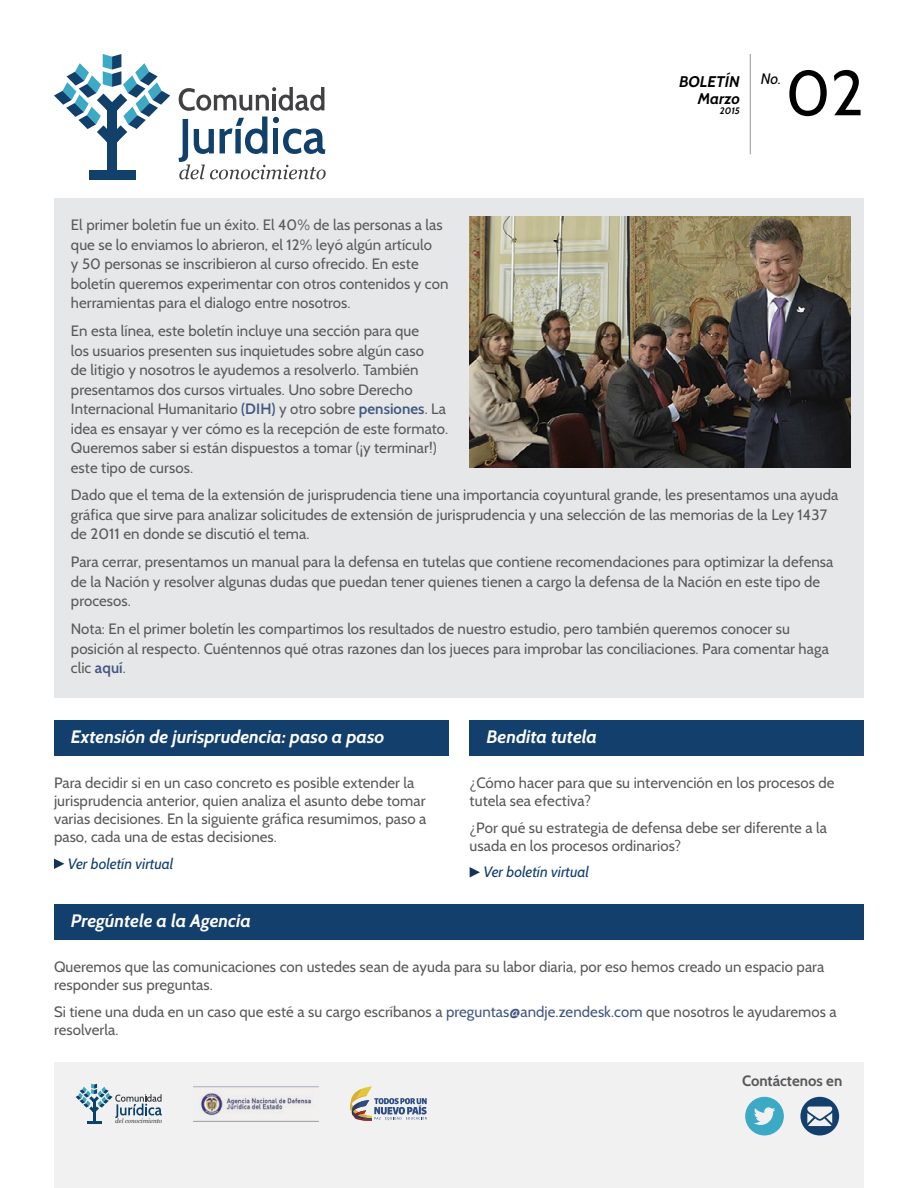
<style>
.page{position:relative;width:918px;height:1188px;background:#fff}
.page>*{position:absolute;margin:0;border:0;box-sizing:border-box;transform-origin:0 0}
.t1{font:63.45px "Cabin";color:#000}
.t2{font:italic 700 18px "Cabin";color:#fff}
.t3{font:italic 700 15.45px/16.6px "Cabin";color:#000;text-align:right}
.t4{font:italic 15.15px "Cabin";color:#000}
.t5{font:15px/19.5px "Cabin";letter-spacing:.005em;color:#58595b}
.t6{font:italic 15px "Cabin";color:#133f6d}
.t7{font:700 15px "Cabin";color:#58595b}
.t8{font:italic 700 9.45px "Cabin";color:#000}
.t9{font:italic 6.15px "Georgia";color:#393d40}
.s1{font-weight:600;color:#425780}
.s2{color:#425780}
</style>
<div class="page">
<div style="left:54px;top:1062px;width:810px;height:126px;background:#f1f1f2"></div>
<div style="left:54px;top:198px;width:810px;height:499px;background:#e6e7e8"></div>
<div style="left:54px;top:720px;width:394px;height:36px;background:#133f6d"></div>
<div style="left:470px;top:720px;width:394px;height:36px;background:#133f6d"></div>
<div style="left:54px;top:904px;width:810px;height:36px;background:#133f6d"></div>
<svg style="left:54px;top:859px;width:10px;height:10px"></svg>
<svg style="left:470px;top:867px;width:10px;height:10px"></svg>
<hr style="left:750px;top:54px;width:1px;height:100px;background:#939598">
<div style="left:89px;top:171px;width:46px;height:9px;background:#11416a"></div>
<div style="left:107px;top:103px;width:10px;height:68px;background:#11416a"></div>
<svg style="left:54px;top:54px;width:116px;height:89px"></svg>
<svg style="left:179px;top:87px;width:145px;height:24px"></svg>
<svg style="left:179px;top:117px;width:147px;height:62px"></svg>
<hr style="left:87px;top:1121px;width:15px;height:3px;background:#0b4269">
<hr style="left:93px;top:1099px;width:3px;height:22px;background:#0b4269">
<svg style="left:76px;top:1084px;width:86px;height:34px"></svg>
<img style="left:193px;top:1086px;width:126px;height:36px">
<svg style="left:350px;top:1086px;width:77px;height:35px"></svg>
<svg style="left:745px;top:1097px;width:39px;height:38px"></svg>
<svg style="left:800px;top:1097px;width:39px;height:38px"></svg>
<img style="left:470px;top:216px;width:380px;height:252px">
<p class="t5" style="left:71px;top:215px;width:379px">El primer boletín fue un éxito. El 40% de las personas a las que se lo enviamos lo abrieron, el 12% leyó algún artículo<br>y 50 personas se inscribieron al curso ofrecido. En este boletín queremos experimentar con otros contenidos y con herramientas para el dialogo entre nosotros.</p>
<p class="t5" style="left:71px;top:321px;width:379px">En esta línea, este boletín incluye una sección para que<br>los usuarios presenten sus inquietudes sobre algún caso<br>de litigio y nosotros le ayudemos a resolverlo. También presentamos dos cursos virtuales. Uno sobre Derecho Internacional Humanitario <span class="s1">(DIH)</span> y otro sobre <span class="s1">pensiones</span>. La idea es ensayar y ver cómo es la recepción de este formato.<br>Queremos saber si están dispuestos a tomar (¡y terminar!) este tipo de cursos.</p>
<p class="t3" style="left:679px;top:73px;width:62px">BOLETÍN<br>Marzo</p>
<p class="t8" style="left:720px;top:105px;width:21px">2015</p>
<p class="t4" style="left:761px;top:70px;width:22px">No.</p>
<h1 class="t1" style="left:785px;top:54px;width:80px">02</h1>
<p class="t5" style="left:71px;top:485px;width:769px">Dado que el tema de la extensión de jurisprudencia tiene una importancia coyuntural grande, les presentamos una ayuda gráfica que sirve para analizar solicitudes de extensión de jurisprudencia y una selección de las memorias de la Ley 1437 de 2011 en donde se discutió el tema.</p>
<p class="t5" style="left:71px;top:552px;width:764px">Para cerrar, presentamos un manual para la defensa en tutelas que contiene recomendaciones para optimizar la defensa de la Nación y resolver algunas dudas que puedan tener quienes tienen a cargo la defensa de la Nación en este tipo de procesos.</p>
<p class="t5" style="left:71px;top:619px;width:759px">Nota: En el primer boletín les compartimos los resultados de nuestro estudio, pero también queremos conocer su posición al respecto. Cuéntennos qué otras razones dan los jueces para improbar las conciliaciones. Para comentar haga clic <span class="s1">aquí</span>.</p>
<p class="t2" style="left:71px;top:726px;width:315px">Extensión de jurisprudencia: paso a paso</p>
<p class="t2" style="left:487px;top:726px;width:112px">Bendita tutela</p>
<p class="t5" style="left:54px;top:774px;width:374px;line-height:18px">Para decidir si en un caso concreto es posible extender la jurisprudencia anterior, quien analiza el asunto debe tomar varias decisiones. En la siguiente gráfica resumimos, paso a paso, cada una de estas decisiones.</p>
<p class="t6" style="left:68px;top:855px;width:107px">Ver boletín virtual</p>
<p class="t2" style="left:71px;top:910px;width:182px">Pregúntele a la Agencia</p>
<p class="t5" style="left:470px;top:774px;width:366px;line-height:18px">¿Cómo hacer para que su intervención en los procesos de tutela sea efectiva?</p>
<p class="t5" style="left:470px;top:819px;width:359px;line-height:18px">¿Por qué su estrategia de defensa debe ser diferente a la usada en los procesos ordinarios?</p>
<p class="t6" style="left:483px;top:863px;width:107px">Ver boletín virtual</p>
<p class="t5" style="left:54px;top:958px;width:772px;line-height:18px">Queremos que las comunicaciones con ustedes sean de ayuda para su labor diaria, por eso hemos creado un espacio para responder sus preguntas.</p>
<p class="t5" style="left:54px;top:1003px;width:784px;line-height:18px">Si tiene una duda en un caso que esté a su cargo escríbanos a <span class="s2">preguntas@andje.zendesk.com</span> que nosotros le ayudaremos a resolverla.</p>
<p class="t9" style="left:115px;top:1117px;width:48px">del conocimiento</p>
<p class="t7" style="left:742px;top:1072px;width:102px">Contáctenos en</p>
</div>
